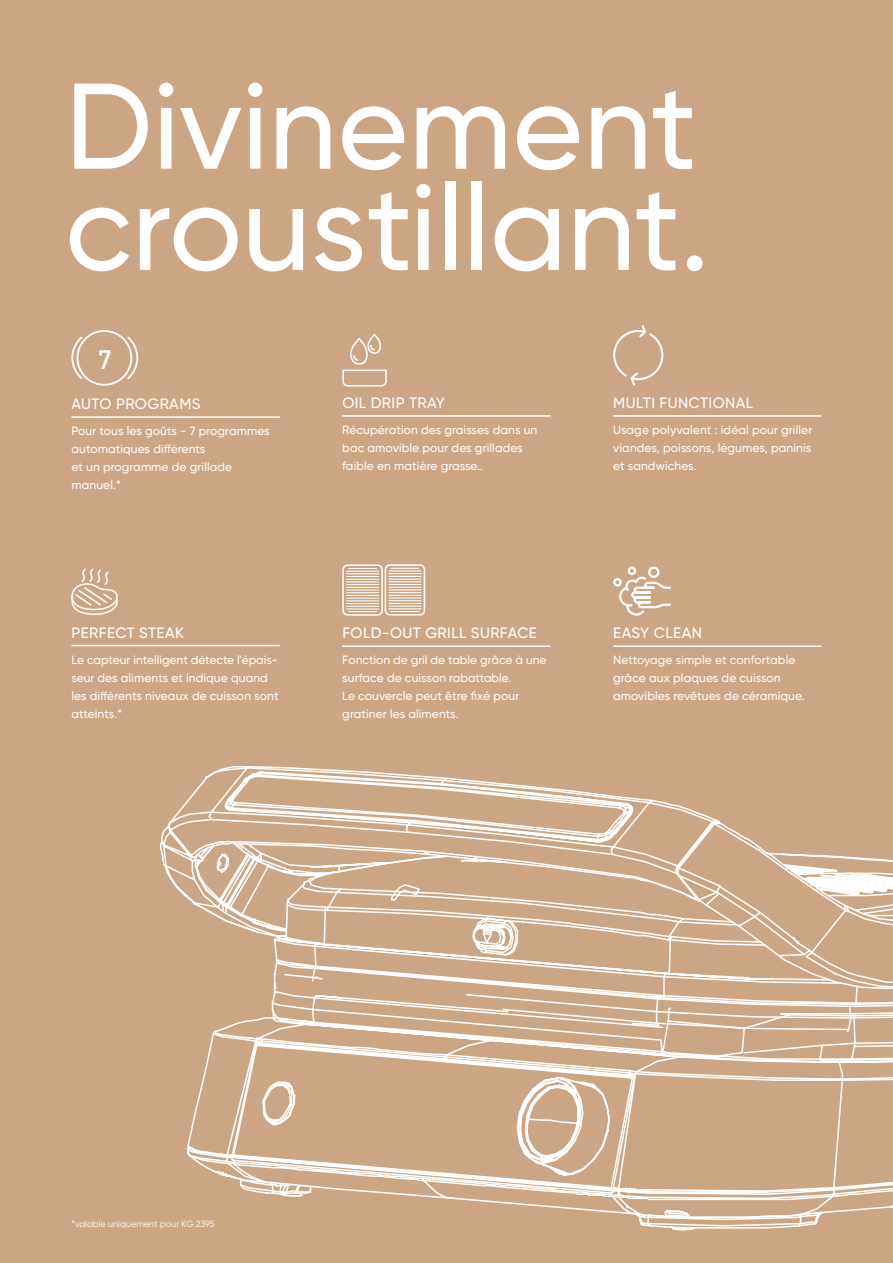
<style>
.page{position:relative;width:893px;height:1263px;background:#cca584}
.page>*{position:absolute;margin:0;border:0;box-sizing:border-box;transform-origin:0 0}
.t1{font:500 121.5px/101.2px "Gilroy";color:#fff}
.t2{font:500 26.25px "DIN Pro";color:#fff}
.t3{font:500 15px "Gilroy";letter-spacing:.03em;color:#fff}
.t4{font:500 12px/18px "Gilroy";letter-spacing:.01em;color:#fff}
.t5{font:9px "Gilroy";letter-spacing:.005em;color:#fff}
</style>
<div class="page">
<svg style="left:160px;top:766px;width:559px;height:131px"></svg>
<svg style="left:186px;top:821px;width:579px;height:30px"></svg>
<svg style="left:186px;top:851px;width:707px;height:377px"></svg>
<hr style="left:342px;top:415px;width:209px;height:2px;background:#fff">
<hr style="left:613px;top:415px;width:208px;height:2px;background:#fff">
<hr style="left:71px;top:416px;width:209px;height:2px;background:#fff">
<hr style="left:71px;top:645px;width:209px;height:1px;background:#fff">
<hr style="left:342px;top:645px;width:209px;height:2px;background:#fff">
<div style="left:77px;top:330px;width:55px;height:56px;border:2px solid #fff;border-radius:50%"></div>
<svg style="left:71px;top:336px;width:14px;height:44px"></svg>
<svg style="left:125px;top:336px;width:14px;height:44px"></svg>
<svg style="left:71px;top:568px;width:47px;height:47px"></svg>
<div style="left:385px;top:564px;width:40px;height:51px;border:2px solid #fff;border-radius:4px"></div>
<hr style="left:389px;top:608px;width:32px;height:1px;background:#fff">
<hr style="left:389px;top:606px;width:32px;height:1px;background:#fff">
<hr style="left:389px;top:603px;width:32px;height:1px;background:#fff">
<hr style="left:389px;top:592px;width:32px;height:1px;background:#fff">
<hr style="left:389px;top:589px;width:32px;height:1px;background:#fff">
<hr style="left:389px;top:579px;width:32px;height:1px;background:#fff">
<svg style="left:342px;top:333px;width:77px;height:283px"></svg>
<hr style="left:389px;top:600px;width:32px;height:1px;background:#fff">
<hr style="left:389px;top:597px;width:32px;height:1px;background:#fff">
<hr style="left:389px;top:595px;width:32px;height:1px;background:#fff">
<hr style="left:389px;top:587px;width:32px;height:1px;background:#fff">
<hr style="left:389px;top:584px;width:32px;height:1px;background:#fff">
<hr style="left:389px;top:581px;width:32px;height:1px;background:#fff">
<hr style="left:389px;top:576px;width:32px;height:1px;background:#fff">
<hr style="left:389px;top:573px;width:32px;height:1px;background:#fff">
<hr style="left:389px;top:570px;width:32px;height:1px;background:#fff">
<hr style="left:613px;top:645px;width:208px;height:2px;background:#fff">
<svg style="left:613px;top:566px;width:58px;height:50px"></svg>
<svg style="left:613px;top:325px;width:51px;height:61px"></svg>
<h1 class="t1" style="left:65px;top:74px;width:646px">Divinement croustillant.</h1>
<h2 class="t2" style="left:98px;top:339px;width:16px">7</h2>
<p class="t3" style="left:72px;top:395px;width:130px">AUTO PROGRAMS</p>
<p class="t4" style="left:71px;top:422px;width:200px">Pour tous les goûts - 7 programmes automatiques différents<br>et un programme de grillade manuel.*</p>
<p class="t3" style="left:342px;top:394px;width:104px">OIL DRIP TRAY</p>
<p class="t3" style="left:613px;top:394px;width:141px">MULTI FUNCTIONAL</p>
<p class="t4" style="left:342px;top:421px;width:197px">Récupération des graisses dans un bac amovible pour des grillades faible en matière grasse..</p>
<p class="t4" style="left:613px;top:421px;width:201px;text-align:justify">Usage polyvalent : idéal pour griller viandes, poissons, légumes, paninis et sandwiches.</p>
<p class="t3" style="left:72px;top:623px;width:114px">PERFECT STEAK</p>
<p class="t3" style="left:342px;top:624px;width:196px">FOLD-OUT GRILL SURFACE</p>
<p class="t4" style="left:71px;top:650px;width:209px">Le capteur intelligent détecte l'épais&shy;seur des aliments et indique quand les différents niveaux de cuisson sont atteints.*</p>
<p class="t4" style="left:342px;top:651px;width:206px">Fonction de gril de table grâce à une surface de cuisson rabattable.<br>Le couvercle peut être fixé pour gratiner les aliments.</p>
<p class="t3" style="left:613px;top:624px;width:90px">EASY CLEAN</p>
<p class="t4" style="left:613px;top:651px;width:193px">Nettoyage simple et confortable grâce aux plaques de cuisson amovibles revêtues de céramique.</p>
<p class="t5" style="left:71px;top:1218px;width:145px">*valable uniquement pour KG 2395</p>
</div>
